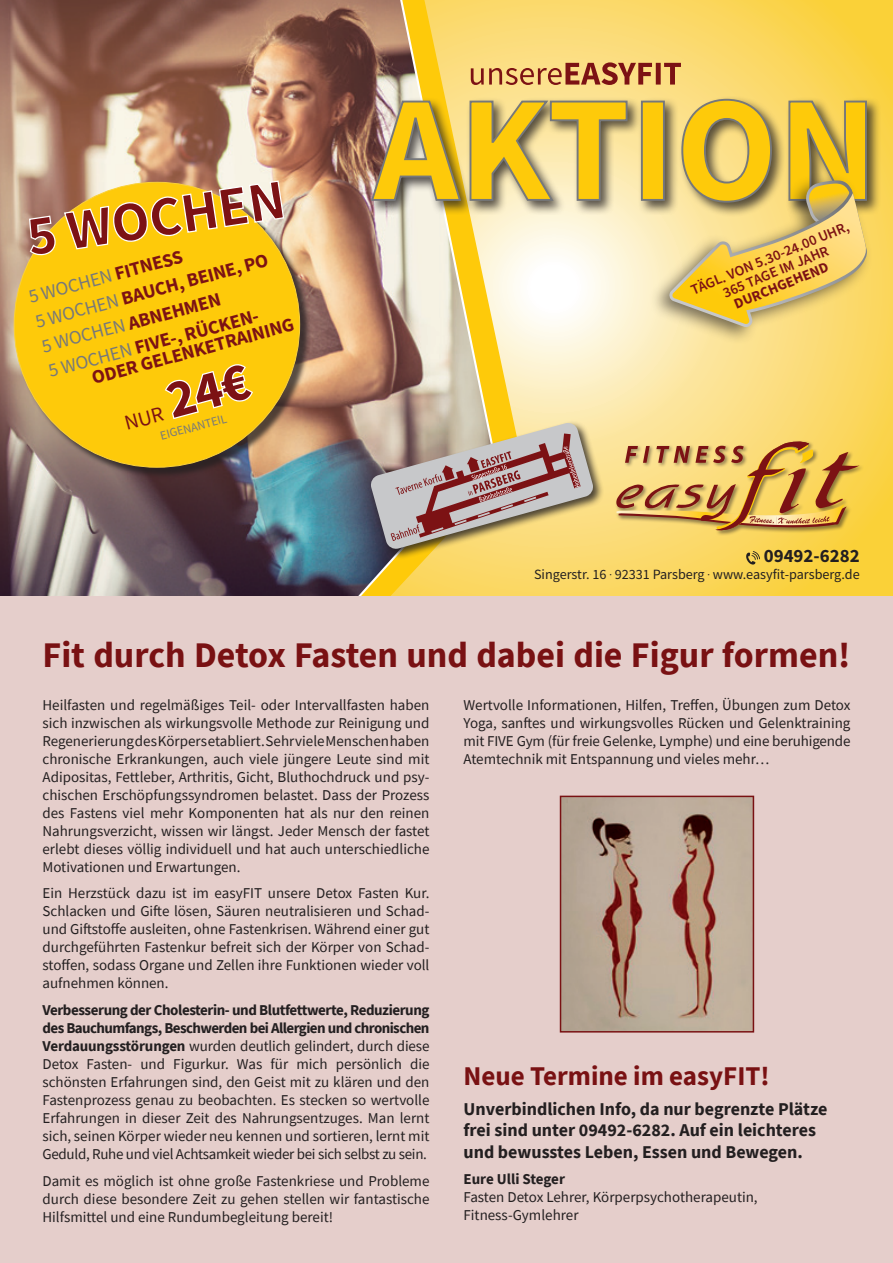
<style>
.page{position:relative;width:893px;height:1263px;background:#fff}
.page>*{position:absolute;margin:0;border:0;box-sizing:border-box;transform-origin:0 0}
.t1{font:700 36px "Source Sans Pro";color:#791113}
.t2{font:700 27px "Source Sans Pro";color:#791113}
.t3{font:700 19.2px/25.5px "Source Sans Pro";color:#7c1214}
.t4{font:700 18.9px "Source Sans Pro";color:#231f20}
.t5{font:700 18px/21.6px "Source Sans Pro";color:#231f20}
.t6{font:15px/18px "Source Sans Pro";color:#231f20;text-align:justify}
.t7{font:700 15px "Source Sans Pro";color:#231f20}
.t8{font:600 14.7px/14.7px "Source Sans Pro";color:#7c1214;text-align:center}
.t9{font:700 14.7px "Source Sans Pro";color:#7c1214}
.t10{font:14.1px "Source Sans Pro";color:#231f20}
.t11{font:12.45px "Source Sans Pro";color:#76787b}
.s1{font-weight:400;color:#76787b}
.s2{font-weight:700}
</style>
<div class="page">
<div style="left:0;top:595px;width:893px;height:668px;background:#e5cecb"></div>
<img style="left:0;top:0;width:308px;height:595px">
<svg style="left:308px;top:0;width:68px;height:595px;background:#907568"></svg>
<svg style="left:376px;top:0;width:517px;height:595px;background:#f4d882"></svg>
<svg style="left:744px;top:551px;width:16px;height:14px"></svg>
<div style="left:615px;top:440px;width:250px;height:96px;background:#231f20;opacity:.5"></div>
<svg style="left:616px;top:442px;width:244px;height:88px;background:#d5a759"></svg>
<div style="left:369px;top:96px;width:512px;height:121px;background:#231f20;opacity:.75"></div>
<svg style="left:370px;top:98px;width:498px;height:106px;background:#dcbc4e"></svg>
<svg style="left:471px;top:62px;width:210px;height:23px;background:#cc935b"></svg>
<div style="left:649px;top:172px;width:224px;height:173px;background:#231f20;opacity:.61"></div>
<svg style="left:668px;top:180px;width:199px;height:148px;background:#eaca66"></svg>
<div style="left:15px;top:183px;width:296px;height:296px;background:#231f20;opacity:.75"></div>
<div style="left:14px;top:182px;width:286px;height:285px;background:#feca0a;border-radius:50%"></div>
<svg style="left:28px;top:180px;width:257px;height:76px"></svg>
<div style="left:368px;top:420px;width:236px;height:140px;background:#231f20;opacity:.8"></div>
<svg style="left:370px;top:422px;width:224px;height:128px;background:#b9a28d"></svg>
<img style="left:563px;top:799px;width:188px;height:230px">
<div style="left:560px;top:796px;width:194px;height:236px;border:2px solid #791113"></div>
<p class="t3" style="left:26px;top:284px;width:242px;rotate:-15deg"><span class="s1">5 WOCHEN</span> FITNESS<br><span class="s1">5 WOCHEN</span> BAUCH, BEINE, PO<br><span class="s1">5 WOCHEN</span> ABNEHMEN<br><span class="s1">5 WOCHEN</span> FIVE-, RÜCKEN-</p>
<p class="t3" style="left:89px;top:365px;width:210px;rotate:-15deg">ODER GELENKETRAINING</p>
<p class="t11" style="left:159px;top:428px;width:70px;rotate:-15deg">EIGENANTEIL</p>
<p class="t8" style="left:689px;top:283px;width:171px;rotate:-22deg">TÄGL. VON 5.30-24.00 UHR,<br>365 TAGE IM JAHR</p>
<p class="t9" style="left:731px;top:295px;width:102px;rotate:-22deg">DURCHGEHEND</p>
<p class="t4" style="left:764px;top:543px;width:97px">09492-6282</p>
<p class="t10" style="left:534px;top:565px;width:327px">Singerstr. 16 . 92331 Parsberg . www.easyfit-parsberg.de</p>
<h1 class="t1" style="left:43px;top:631px;width:809px">Fit durch Detox Fasten und dabei die Figur formen!</h1>
<p class="t6" style="left:43px;top:696px;width:388px">Heilfasten und regelmäßiges Teil- oder Intervallfasten haben sich inzwischen als wirkungsvolle Methode zur Reinigung und Regenerierung des Körpers etabliert. Sehr viele Menschen haben chronische Erkrankungen, auch viele jüngere Leute sind mit Adipositas, Fettleber, Arthritis, Gicht, Bluthochdruck und psy&shy;chischen Erschöpfungssyndromen belastet. Dass der Prozess des Fastens viel mehr Komponenten hat als nur den reinen Nahrungsverzicht, wissen wir längst. Jeder Mensch der fastet erlebt dieses völlig individuell und hat auch unterschiedliche Motivationen und Erwartungen.</p>
<p class="t6" style="left:43px;top:884px;width:388px">Ein Herzstück dazu ist im easyFIT unsere Detox Fasten Kur.<br>Schlacken und Gifte lösen, Säuren neutralisieren und Schad&shy;und Giftstoffe ausleiten, ohne Fastenkrisen. Während einer gut durchgeführten Fastenkur befreit sich der Körper von Schad&shy;stoffen, sodass Organe und Zellen ihre Funktionen wieder voll aufnehmen können.</p>
<p class="t6" style="left:43px;top:1001px;width:388px"><span class="s2">Verbesserung der Cholesterin- und Blutfettwerte, Reduzierung des Bauchumfangs, Beschwerden bei Allergien und chronischen Verdauungsstörungen</span> wurden deutlich gelindert, durch diese Detox Fasten- und Figurkur. Was für mich persönlich die schönsten Erfahrungen sind, den Geist mit zu klären und den Fastenprozess genau zu beobachten. Es stecken so wertvolle Erfahrungen in dieser Zeit des Nahrungsentzuges. Man lernt sich, seinen Körper wieder neu kennen und sortieren, lernt mit Geduld, Ruhe und viel Achtsamkeit wieder bei sich selbst zu sein.</p>
<p class="t6" style="left:43px;top:1171px;width:388px">Damit es möglich ist ohne große Fastenkriese und Probleme durch diese besondere Zeit zu gehen stellen wir fantastische Hilfsmittel und eine Rundumbegleitung bereit!</p>
<p class="t6" style="left:463px;top:696px;width:388px">Wertvolle Informationen, Hilfen, Treffen, Übungen zum Detox Yoga, sanftes und wirkungsvolles Rücken und Gelenktraining mit FIVE Gym (für freie Gelenke, Lymphe) und eine beruhigende Atemtechnik mit Entspannung und vieles mehr…</p>
<h2 class="t2" style="left:463px;top:1057px;width:308px">Neue Termine im easyFIT!</h2>
<p class="t5" style="left:463px;top:1098px;width:365px">Unverbindlichen Info, da nur begrenzte Plätze frei sind unter 09492-6282. Auf ein leichteres und bewusstes Leben, Essen und Bewegen.</p>
<p class="t7" style="left:463px;top:1169px;width:103px">Eure Ulli Steger</p>
<p class="t6" style="left:463px;top:1188px;width:296px">Fasten Detox Lehrer, Körperpsychotherapeutin,<br>Fitness-Gymlehrer</p>
</div>
